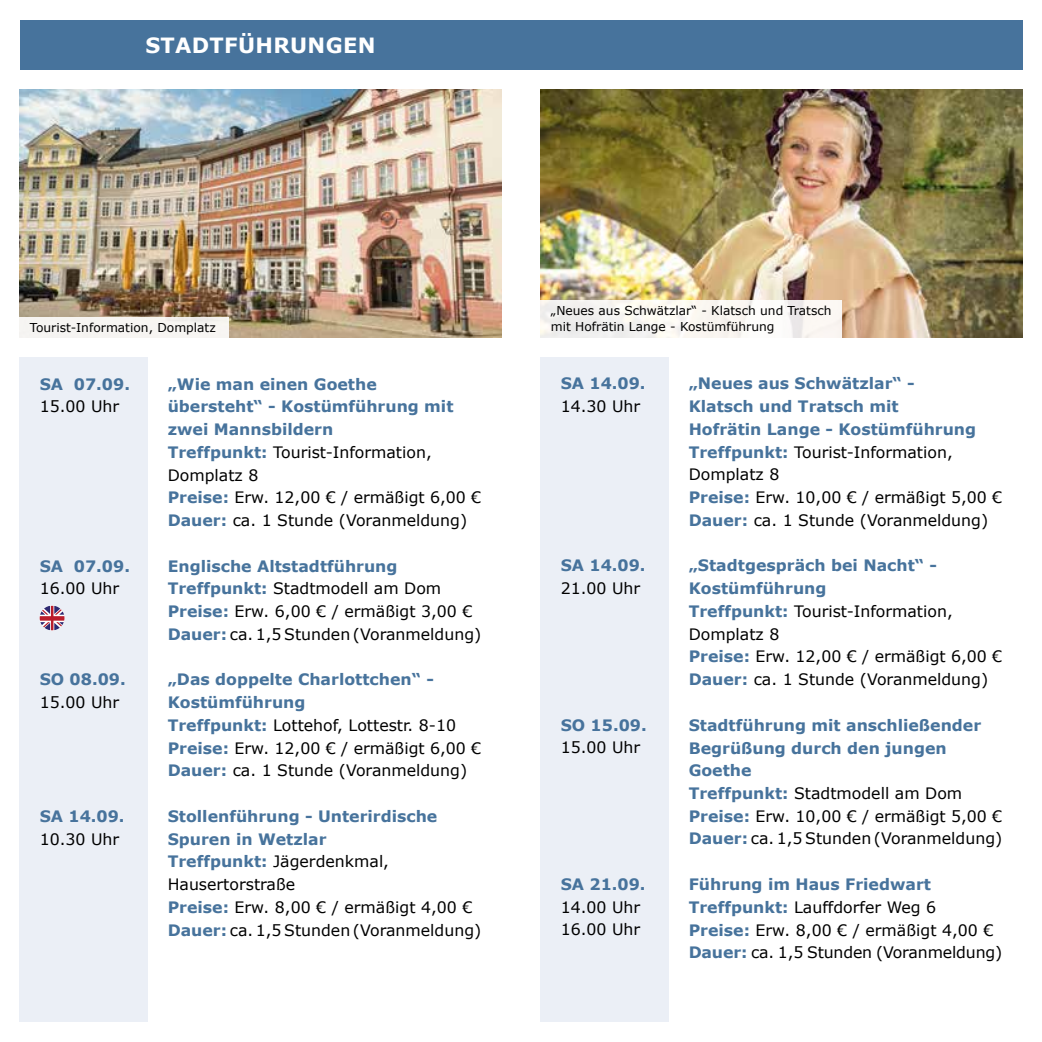
<style>
.page{position:relative;width:1042px;height:1042px;background:#fff}
.page>*{position:absolute;margin:0;border:0;box-sizing:border-box;transform-origin:0 0}
.t1{font:700 21px "Verdana";letter-spacing:.015em;color:#fff}
.t2{font:15.75px/22.8px "Verdana";color:#000}
.t3{font:700 15.75px/22.8px "Verdana";color:#47739c}
.t4{font:12.25px "Verdana";color:#000}
.s1{font-weight:400;color:#000}
.s2{font-weight:700;color:#47739c}
</style>
<div class="page">
<img style="left:541px;top:89px;width:481px;height:248px">
<div style="left:20px;top:357px;width:128px;height:665px;background:#ebeff6"></div>
<div style="left:541px;top:357px;width:128px;height:665px;background:#ebeff6"></div>
<div style="left:20px;top:20px;width:1002px;height:49px;background:#47739c"></div>
<img style="left:20px;top:89px;width:481px;height:248px">
<svg style="left:40px;top:605px;width:24px;height:25px"></svg>
<svg style="left:540px;top:300px;width:302px;height:38px;fill:#f9f6f1"></svg>
<div style="left:0;top:317px;width:228px;height:25px;background:linear-gradient(to right,#f9f8f7,#f6f4f1)"></div>
<h1 class="t1" style="left:145px;top:30px;width:232px">STADTFÜHRUNGEN</h1>
<p class="t4" style="left:551px;top:303px;width:282px">„Neues aus Schwätzlar“ - Klatsch und Tratsch</p>
<p class="t4" style="left:30px;top:319px;width:188px">Tourist-Information, Domplatz</p>
<p class="t4" style="left:551px;top:318px;width:225px">mit Hofrätin Lange - Kostümführung</p>
<p class="t3" style="left:40px;top:372px;width:92px">SA 07.09.</p>
<p class="t2" style="left:40px;top:395px;width:81px">15.00 Uhr</p>
<p class="t3" style="left:40px;top:554px;width:92px">SA 07.09.</p>
<p class="t2" style="left:40px;top:577px;width:81px">16.00 Uhr</p>
<p class="t3" style="left:40px;top:668px;width:88px">SO 08.09.</p>
<p class="t2" style="left:40px;top:691px;width:81px">15.00 Uhr</p>
<p class="t3" style="left:40px;top:804px;width:86px">SA 14.09.</p>
<p class="t2" style="left:40px;top:827px;width:81px">10.30 Uhr</p>
<p class="t3" style="left:168px;top:372px;width:315px">„Wie man einen Goethe<br>übersteht“ - Kostümführung mit zwei Mannsbildern<br>Treffpunkt: <span class="s1">Tourist-Information,<br>Domplatz 8<br></span>Preise: <span class="s1">Erw. 12,00 € / ermäßigt 6,00 €<br></span>Dauer: <span class="s1">ca. 1 Stunde (Voranmeldung)</span></p>
<p class="t2" style="left:168px;top:554px;width:315px"><span class="s2">Englische Altstadtführung Treffpunkt:</span> Stadtmodell am Dom <span class="s2">Preise:</span> Erw. 6,00 € / ermäßigt 3,00 € <span class="s2">Dauer:</span> ca. 1,5 Stunden (Voranmeldung)</p>
<p class="t2" style="left:168px;top:668px;width:315px"><span class="s2">„Das doppelte Charlottchen“ -<br>Kostümführung<br>Treffpunkt:</span> Lottehof, Lottestr. 8-10<br><span class="s2">Preise:</span> Erw. 12,00 € / ermäßigt 6,00 €<br><span class="s2">Dauer:</span> ca. 1 Stunde (Voranmeldung)</p>
<p class="t2" style="left:168px;top:804px;width:315px"><span class="s2">Stollenführung - Unterirdische<br>Spuren in Wetzlar<br>Treffpunkt:</span> Jägerdenkmal,<br>Hausertorstraße<br><span class="s2">Preise:</span> Erw. 8,00 € / ermäßigt 4,00 €<br><span class="s2">Dauer:</span> ca. 1,5 Stunden (Voranmeldung)</p>
<p class="t3" style="left:561px;top:372px;width:86px">SA 14.09.</p>
<p class="t2" style="left:561px;top:395px;width:81px">14.30 Uhr</p>
<p class="t3" style="left:561px;top:554px;width:86px">SA 14.09.</p>
<p class="t2" style="left:561px;top:577px;width:81px">21.00 Uhr</p>
<p class="t3" style="left:561px;top:713px;width:88px">SO 15.09.</p>
<p class="t2" style="left:561px;top:736px;width:81px">15.00 Uhr</p>
<p class="t3" style="left:561px;top:872px;width:86px">SA 21.09.</p>
<p class="t2" style="left:561px;top:895px;width:81px">14.00 Uhr<br>16.00 Uhr</p>
<p class="t3" style="left:689px;top:372px;width:315px">„Neues aus Schwätzlar“ -<br>Klatsch und Tratsch mit<br>Hofrätin Lange - Kostümführung<br>Treffpunkt: <span class="s1">Tourist-Information,<br>Domplatz 8<br></span>Preise: <span class="s1">Erw. 10,00 € / ermäßigt 5,00 €<br></span>Dauer: <span class="s1">ca. 1 Stunde (Voranmeldung)</span></p>
<p class="t2" style="left:689px;top:554px;width:315px"><span class="s2">„Stadtgespräch bei Nacht“ -<br>Kostümführung<br>Treffpunkt:</span> Tourist-Information,<br>Domplatz 8<br><span class="s2">Preise:</span> Erw. 12,00 € / ermäßigt 6,00 €<br><span class="s2">Dauer:</span> ca. 1 Stunde (Voranmeldung)</p>
<p class="t3" style="left:689px;top:713px;width:315px">Stadtführung mit anschließender<br>Begrüßung durch den jungen<br>Goethe<br>Treffpunkt: <span class="s1">Stadtmodell am Dom<br></span>Preise: <span class="s1">Erw. 10,00 € / ermäßigt 5,00 €<br></span>Dauer: <span class="s1">ca. 1,5 Stunden (Voranmeldung)</span></p>
<p class="t2" style="left:689px;top:873px;width:315px"><span class="s2">Führung im Haus Friedwart<br>Treffpunkt:</span> Lauffdorfer Weg 6<br><span class="s2">Preise:</span> Erw. 8,00 € / ermäßigt 4,00 €<br><span class="s2">Dauer:</span> ca. 1,5 Stunden (Voranmeldung)</p>
</div>
